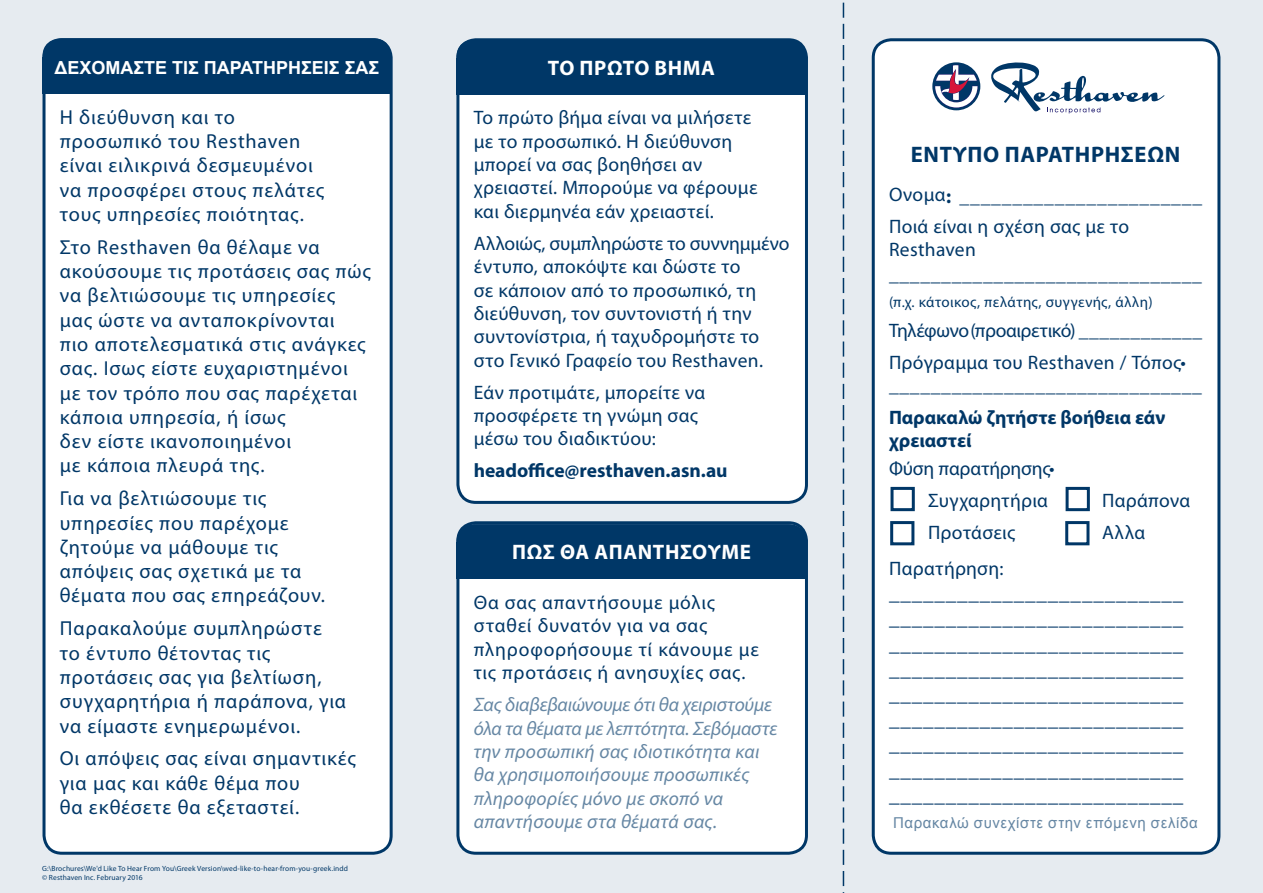
<style>
.page{position:relative;width:1263px;height:893px;background:#e6ebf0}
.page>*{position:absolute;margin:0;border:0;box-sizing:border-box;transform-origin:0 0}
.t1{font:700 22.5px "Myriad Pro";letter-spacing:.03em;color:#003767}
.t2{font:21px/25.2px "Myriad Pro";color:#003767;text-align:justify}
.t3{font:700 21px "Myriad Pro";letter-spacing:.03em;color:#fff}
.t4{font:20.25px/24.3px "Myriad Pro";letter-spacing:.04em;color:#003767}
.t5{font:19.5px/23.4px "Myriad Pro";letter-spacing:.015em;color:#003767}
.t6{font:italic 19.5px/23.4px "Myriad Pro";letter-spacing:.01em;color:#6687a4}
.t7{font:19.5px/23.4px "Myriad Pro";letter-spacing:.04em;color:#003767}
.t8{font:700 19.5px/23.4px "Myriad Pro";letter-spacing:-.005em;color:#003767}
.t9{font:700 18px "Arial";color:#fff}
.t10{font:15px "Myriad Pro";letter-spacing:.025em;color:#003767}
.t11{font:15px "Arial";letter-spacing:.04em;color:#6687a4}
.t12{font:7.5px/9px "Myriad Pro";letter-spacing:.015em;color:#003767}
.s1{font-weight:700}
</style>
<div class="page">
<div style="left:873px;top:40px;width:346px;height:813px;background:#fff;border-radius:18px"></div>
<div style="left:872px;top:38px;width:348px;height:817px;border:3px solid #003767;border-radius:18px"></div>
<div style="left:44px;top:40px;width:347px;height:813px;background:#fff;border-radius:18px"></div>
<div style="left:43px;top:38px;width:350px;height:817px;border:3px solid #003767;border-radius:18px"></div>
<svg style="left:843px;top:2px;width:1px;height:891px"></svg>
<svg style="left:932px;top:62px;width:48px;height:48px"></svg>
<svg style="left:935px;top:65px;width:43px;height:43px"></svg>
<svg style="left:991px;top:62px;width:173px;height:51px"></svg>
<div style="left:890px;top:487px;width:25px;height:24px;border:3px solid #003767"></div>
<div style="left:1065px;top:487px;width:25px;height:24px;border:3px solid #003767"></div>
<div style="left:890px;top:521px;width:24px;height:24px;border:3px solid #003767"></div>
<div style="left:1065px;top:521px;width:24px;height:24px;border:3px solid #003767"></div>
<div style="left:43px;top:38px;width:348px;height:41px;background:#003767;border-radius:18px"></div>
<div style="left:43px;top:57px;width:348px;height:37px;background:#003767"></div>
<div style="left:458px;top:523px;width:348px;height:330px;background:#fff;border-radius:18px"></div>
<div style="left:456px;top:521px;width:352px;height:334px;border:3px solid #003767;border-radius:18px"></div>
<div style="left:456px;top:524px;width:350px;height:41px;background:#003767;border-radius:18px"></div>
<div style="left:456px;top:542px;width:350px;height:37px;background:#003767"></div>
<div style="left:458px;top:40px;width:348px;height:462px;background:#fff;border-radius:18px"></div>
<div style="left:456px;top:38px;width:352px;height:466px;border:3px solid #003767;border-radius:18px"></div>
<div style="left:456px;top:39px;width:350px;height:41px;background:#003767;border-radius:18px"></div>
<div style="left:456px;top:58px;width:350px;height:37px;background:#003767"></div>
<p class="t9" style="left:54px;top:56px;width:326px">ΔΕΧΟΜΑΣΤΕ ΤΙΣ ΠΑΡΑΤΗΡΗΣΕΙΣ ΣΑΣ</p>
<p class="t4" style="left:60px;top:104px;width:266px">Η διεύθυνση και το προσωπικό του Resthaven είναι ειλικρινά δεσμευμένοι να προσφέρει στους πελάτες τους υπηρεσίες ποιότητας.</p>
<p class="t4" style="left:60px;top:234px;width:313px">Στο Resthaven θα θέλαμε να ακούσουμε τις προτάσεις σας πώς να βελτιώσουμε τις υπηρεσίες μας ώστε να ανταποκρίνονται<br>πιο αποτελεσματικά στις ανάγκες σας. Ισως είστε ευχαριστημένοι με τον τρόπο που σας παρέχεται κάποια υπηρεσία, ή ίσως<br>δεν είστε ικανοποιημένοι<br>με κάποια πλευρά της.</p>
<p class="t4" style="left:60px;top:486px;width:267px">Για να βελτιώσουμε τις υπηρεσίες που παρέχομε ζητούμε να μάθουμε τις απόψεις σας σχετικά με τα θέματα που σας επηρεάζουν.</p>
<p class="t4" style="left:60px;top:616px;width:288px">Παρακαλούμε συμπληρώστε το έντυπο θέτοντας τις προτάσεις σας για βελτίωση, συγχαρητήρια ή παράπονα, για να είμαστε ενημερωμένοι.</p>
<p class="t4" style="left:60px;top:746px;width:298px">Οι απόψεις σας είναι σημαντικές για μας και κάθε θέμα που<br>θα εκθέσετε θα εξεταστεί.</p>
<p class="t12" style="left:42px;top:864px;width:307px">G:\Brochures\We'd Like To Hear From You\Greek Version\wed-like-to-hear-from-you-greek.indd © Resthaven Inc. February 2016</p>
<p class="t3" style="left:548px;top:54px;width:169px">ΤΟ ΠΡΩΤΟ ΒΗΜΑ</p>
<p class="t5" style="left:474px;top:106px;width:285px">Το πρώτο βήμα είναι να μιλήσετε με το προσωπικό. Η διεύθυνση μπορεί να σας βοηθήσει αν χρειαστεί. Μπορούμε να φέρουμε και διερμηνέα εάν χρειαστεί.</p>
<p class="t5" style="left:474px;top:231px;width:317px">Αλλοιώς, συμπληρώστε το συννημμένο έντυπο, αποκόψτε και δώστε το<br>σε κάποιον από το προσωπικό, τη διεύθυνση, τον συντονιστή ή την συντονίστρια, ή ταχυδρομήστε το στο Γενικό Γραφείο του Resthaven.</p>
<p class="t5" style="left:474px;top:380px;width:233px">Εάν προτιμάτε, μπορείτε να προσφέρετε τη γνώμη σας μέσω του διαδικτύου:</p>
<p class="t8" style="left:474px;top:458px;width:255px">headoffice@resthaven.asn.au</p>
<p class="t3" style="left:512px;top:539px;width:240px">ΠΩΣ ΘΑ ΑΠΑΝΤΗΣΟΥΜΕ</p>
<p class="t7" style="left:474px;top:590px;width:287px">Θα σας απαντήσουμε μόλις σταθεί δυνατόν για να σας πληροφορήσουμε τί κάνουμε με τις προτάσεις ή ανησυχίες σας.</p>
<p class="t6" style="left:474px;top:693px;width:305px">Σας διαβεβαιώνουμε ότι θα χειριστούμε όλα τα θέματα με λεπτότητα. Σεβόμαστε την προσωπική σας ιδιοτικότητα και θα χρησιμοποιήσουμε προσωπικές πληροφορίες μόνο με σκοπό να απαντήσουμε στα θέματά σας.</p>
<p class="t1" style="left:911px;top:140px;width:271px">ΕΝΤΥΠΟ ΠΑΡΑΤΗΡΗΣΕΩΝ</p>
<p class="t5" style="left:889px;top:181px;width:315px;line-height:30.5px">Ονομα<span class="s1">:</span> _______________________<br>Ποιά είναι η σχέση σας με το</p>
<p class="t5" style="left:889px;top:237px;width:314px;line-height:24.9px">Resthaven ______________________________</p>
<p class="t10" style="left:889px;top:293px;width:265px">(π.χ. κάτοικος, πελάτης, συγγενής, άλλη)</p>
<p class="t5" style="left:889px;top:314px;width:315px;line-height:32px">Τηλέφωνο (προαιρετικό) ____________<br>Πρόγραμμα του Resthaven / Τόπος•</p>
<p class="t5" style="left:889px;top:373px;width:314px">______________________________</p>
<p class="t8" style="left:889px;top:405px;width:278px">Παρακαλώ ζητήστε βοήθεια εάν χρειαστεί</p>
<p class="t5" style="left:928px;top:452px;width:128px;line-height:32px;text-indent:-39px">Φύση παρατήρησης•<br>Συγχαρητήρια</p>
<p class="t5" style="left:1102px;top:488px;width:90px">Παράπονα</p>
<p class="t5" style="left:928px;top:520px;width:89px">Προτάσεις</p>
<p class="t5" style="left:1102px;top:520px;width:45px">Αλλα</p>
<p class="t5" style="left:889px;top:556px;width:116px">Παρατήρηση:</p>
<p class="t2" style="left:889px;top:580px;width:296px">__________________________ __________________________ __________________________ __________________________ __________________________ __________________________ __________________________ __________________________ __________________________</p>
<p class="t11" style="left:893px;top:813px;width:306px">Παρακαλώ συνεχίστε στην επόμενη σελίδα</p>
</div>
